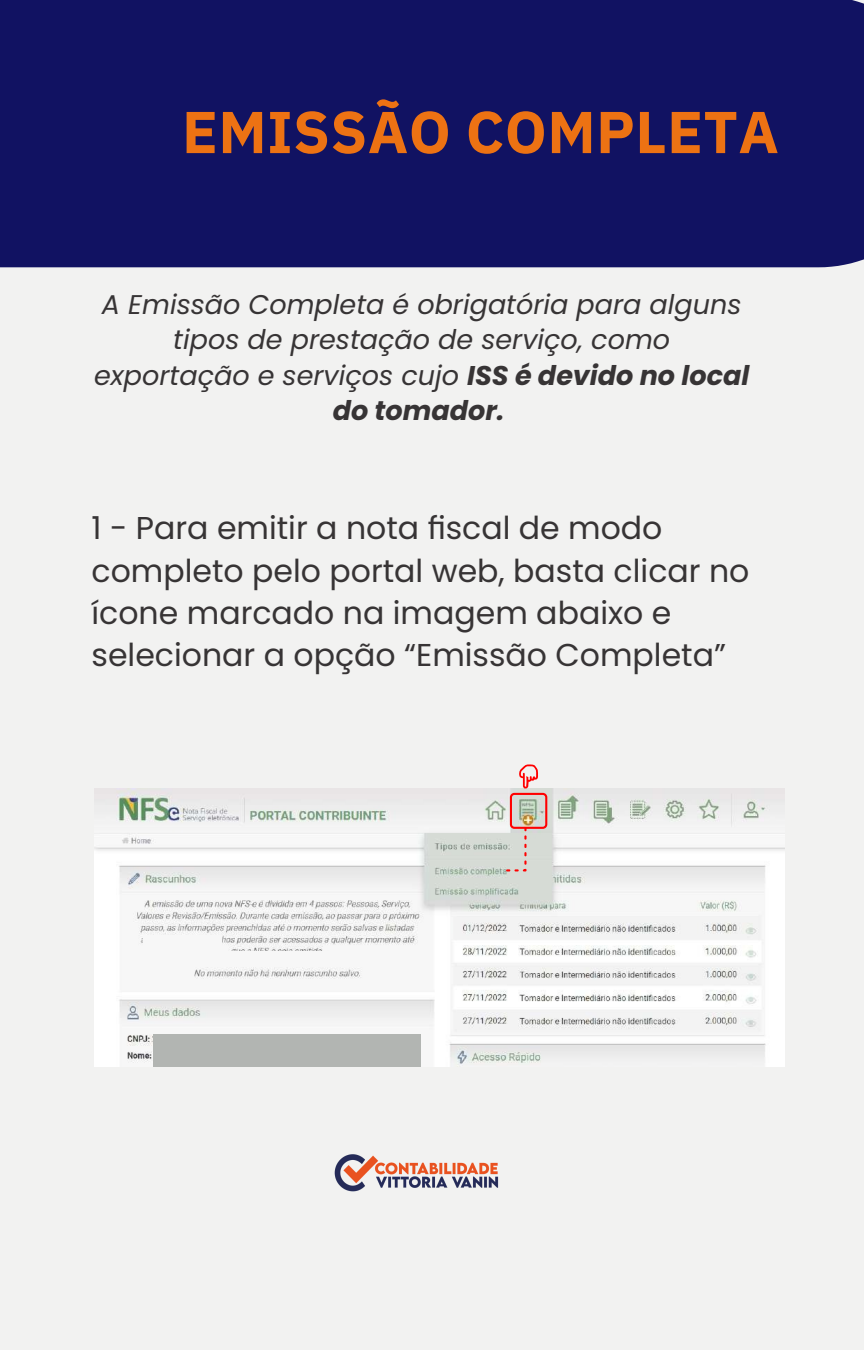
<style>
.page{position:relative;width:864px;height:1350px;background:#f2f2f1}
.page>*{position:absolute;margin:0;border:0;box-sizing:border-box;transform-origin:0 0}
.t1{font:700 58.95px "IBM Plex Sans";letter-spacing:.01em;color:#ed7213}
.t2{font:31.5px/42.3px "Poppins";color:#373435}
.t3{font:italic 27px/35.6px "Poppins";color:#373435;text-align:center}
.s1{font-weight:700}
</style>
<div class="page">
<img style="left:94px;top:788px;width:690px;height:279px">
<div style="left:143px;top:935px;width:79px;height:11px;background:#f7f7f7"></div>
<svg style="left:145px;top:951px;width:208px;height:11px"></svg>
<div style="left:510px;top:793px;width:37px;height:36px;border:2px solid #f00;border-radius:3px"></div>
<svg style="left:519px;top:764px;width:19px;height:24px"></svg>
<svg style="left:506px;top:827px;width:21px;height:44px"></svg>
<div style="left:0;top:0;width:864px;height:267px;background:#111262"></div>
<div style="left:153px;top:1034px;width:268px;height:32px;background:#b2b5b2"></div>
<img style="left:334px;top:1154px;width:165px;height:38px">
<p class="t1" style="left:182px;top:93px;width:598px">EMISSÃO COMPLETA</p>
<p class="t3" style="left:94px;top:287px;width:657px">A Emissão Completa é obrigatória para alguns tipos de prestação de serviço, como exportação e serviços cujo <span class="s1">ISS é devido no local do tomador.</span></p>
<p class="t2" style="left:92px;top:507px;width:659px">1 - Para emitir a nota fiscal de modo completo pelo portal web, basta clicar no ícone marcado na imagem abaixo e selecionar a opção “Emissão Completa”</p>
</div>
